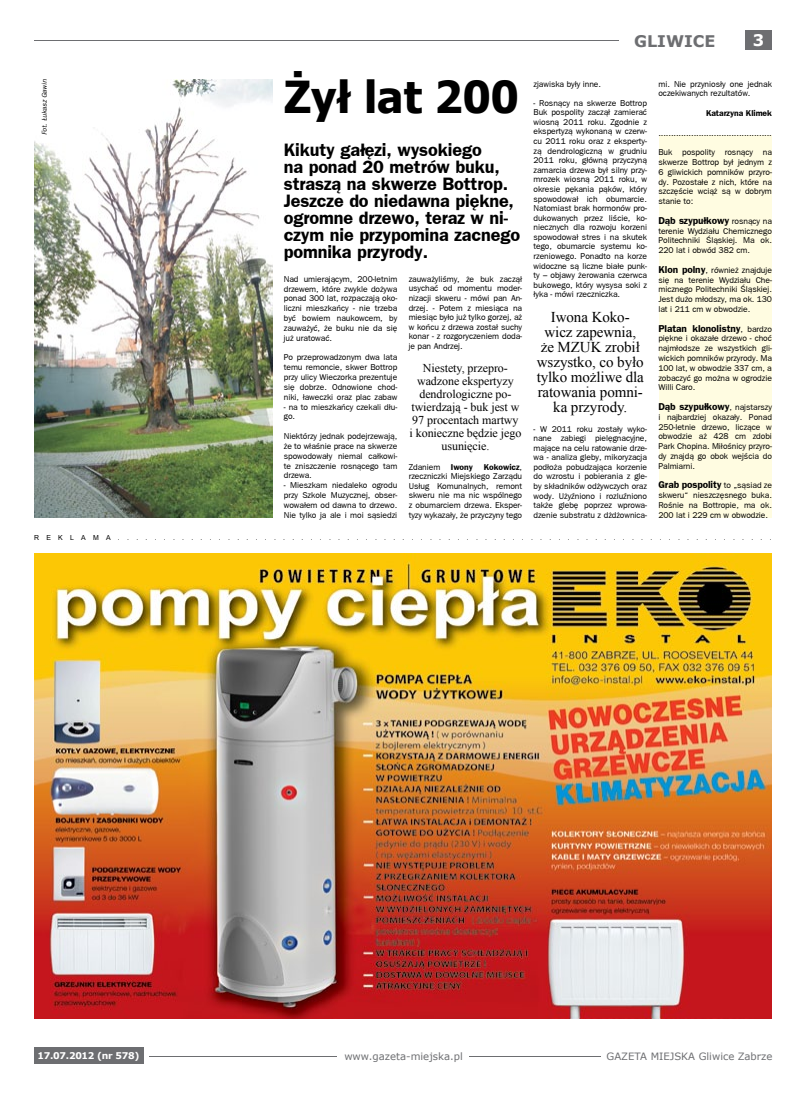
<style>
.page{position:relative;width:806px;height:1095px;background:#fff}
.page>*{position:absolute;margin:0;border:0;box-sizing:border-box;transform-origin:0 0}
.t1{font:700 44px "Tahoma";color:#000}
.t2{font:700 18px/17px "Frankfurt Gothic";letter-spacing:-.005em;color:#000}
.t3{font:700 16px "Verdana";color:#6d6e71}
.t4{font:700 16px "Verdana";color:#fff}
.t5{font:15px/15.1px "Times New Roman";letter-spacing:-.005em;color:#000;text-align:center}
.t6{font:12px/13.1px "Times New Roman";letter-spacing:-.005em;color:#000;text-align:center}
.t7{font:10.1px "Verdana";color:#6d6e71}
.t8{font:700 10px "Frankfurt Gothic";letter-spacing:-.005em;color:#000}
.t9{font:700 9.3px "Verdana";letter-spacing:-.03em;color:#fff}
.t10{font:8.5px/9.8px "Frankfurt Gothic";letter-spacing:-.005em;color:#000;text-align:justify}
.t11{font:700 8.5px "Frankfurt Gothic";letter-spacing:-.005em;color:#000}
.t12{font:italic 7px "Frankfurt Gothic";color:#000}
.t13{font:6.9px "Arial";letter-spacing:1.05em;color:#000}
.s1{font-weight:700}
.s2{font-weight:400;font-size:8.5px}
.s3{font-weight:700;font-size:10px}
</style>
<div class="page">
<div style="left:658px;top:135px;width:113px;height:382px;background:#fffce1"></div>
<div style="left:744px;top:30px;width:27px;height:20px;background:#6d6e71"></div>
<div style="left:34px;top:1046px;width:109px;height:17px;background:#6d6e71"></div>
<hr style="left:469px;top:1055px;width:131px;height:1px;background:#6d6e71">
<hr style="left:149px;top:1055px;width:187px;height:1px;background:#6d6e71">
<hr style="left:34px;top:40px;width:584px;height:1px;background:#6d6e71">
<img style="left:34px;top:553px;width:737px;height:465px">
<img style="left:34px;top:80px;width:238px;height:437px">
<p class="t12" style="left:40px;top:135px;width:57px;rotate:-90deg">Fot. Łukasz Gawin</p>
<h1 class="t1" style="left:283px;top:66px;width:236px">Żył lat 200</h1>
<h2 class="t2" style="left:283px;top:141px;width:238px">Kikuty gałęzi, wysokiego<br>na ponad 20 metrów buku, straszą na skwerze Bottrop.<br>Jeszcze do niedawna piękne, ogromne drzewo, teraz w ni&shy;czym nie przypomina zacnego pomnika przyrody.</h2>
<p class="t10" style="left:283px;top:274px;width:115px">Nad umierającym, 200-letnim drzewem, które zwykle dożywa ponad 300 lat, rozpaczają oko&shy;liczni mieszkańcy - nie trzeba być bowiem naukowcem, by zauważyć, że buku nie da się już uratować.</p>
<p class="t10" style="left:283px;top:352px;width:115px">Po przeprowadzonym dwa lata temu remoncie, skwer Bottrop przy ulicy Wieczorka prezentuje się dobrze. Odnowione chod&shy;niki, ławeczki oraz plac zabaw</p>
<p class="t10" style="left:283px;top:401px;width:115px">- na to mieszkańcy czekali dłu&shy;go.</p>
<p class="t10" style="left:283px;top:431px;width:115px">Niektórzy jednak podejrzewają, że to właśnie prace na skwerze spowodowały niemal całkowi&shy;te zniszczenie rosnącego tam drzewa.</p>
<p class="t10" style="left:283px;top:480px;width:115px">- Mieszkam niedaleko ogrodu przy Szkole Muzycznej, obser&shy;wowałem od dawna to drzewo.<br>Nie tylko ja ale i moi sąsiedzi</p>
<p class="t10" style="left:408px;top:274px;width:115px">zauważyliśmy, że buk zaczął usychać od momentu moder&shy;nizacji skweru - mówi pan An&shy;drzej. - Potem z miesiąca na miesiąc było już tylko gorzej, aż w końcu z drzewa został suchy konar - z rozgoryczeniem doda&shy;je pan Andrzej.</p>
<h3 class="t6" style="left:409px;top:361px;width:113px">Niestety, przepro&shy;wadzone ekspertyzy dendrologiczne po&shy;twierdzają - buk jest w<br>97 procentach martwy i konieczne będzie jego usunięcie.</h3>
<p class="t10" style="left:408px;top:461px;width:66px">Zdaniem <span class="s1">Iwony</span></p>
<p class="t10" style="left:408px;top:462px;width:115px;text-indent:75px"><span class="s1">Kokowicz</span>, rzeczniczki Miejskiego Zarządu Usług Komunalnych, remont skweru nie ma nic wspólnego z obumarciem drzewa. Eksper&shy;tyzy wykazały, że przyczyny tego</p>
<h3 class="t3" style="left:633px;top:31px;width:83px">GLIWICE</h3>
<h3 class="t4" style="left:752px;top:30px;width:13px">3</h3>
<p class="t10" style="left:533px;top:79px;width:69px">zjawiska były inne.</p>
<p class="t10" style="left:533px;top:98px;width:115px">- Rosnący na skwerze Bottrop Buk pospolity zaczął zamierać wiosną 2011 roku. Zgodnie z ekspertyzą wykonaną w czerw&shy;cu 2011 roku oraz z eksperty&shy;zą dendrologiczną w grudniu 2011 roku, główną przyczyną zamarcia drzewa był silny przy&shy;mrozek wiosną 2011 roku, w okresie pękania pąków, który spowodował ich obumarcie.<br>Natomiast brak hormonów pro&shy;dukowanych przez liście, ko&shy;niecznych dla rozwoju korzeni spowodował stres i na skutek tego, obumarcie systemu ko&shy;rzeniowego. Ponadto na korze widoczne są liczne białe punk&shy;ty – objawy żerowania czerwca bukowego, który wysysa soki z łyka - mówi rzeczniczka.</p>
<h3 class="t5" style="left:536px;top:309px;width:109px">Iwona Koko&shy;wicz zapewnia, że MZUK zrobił wszystko, co było tylko możliwe dla ratowania pomni&shy;ka przyrody.</h3>
<p class="t10" style="left:533px;top:423px;width:115px">- W 2011 roku zostały wyko&shy;nane zabiegi pielęgnacyjne, mające na celu ratowanie drze&shy;wa - analiza gleby, mikoryzacja podłoża pobudzająca korzenie do wzrostu i pobierania z gle&shy;by składników odżywczych oraz wody. Użyźniono i rozluźniono także glebę poprzez wprowa&shy;dzenie substratu z dżdżownica-</p>
<p class="t10" style="left:658px;top:79px;width:115px">mi. Nie przyniosły one jednak oczekiwanych rezultatów.</p>
<p class="t11" style="left:705px;top:108px;width:67px">Katarzyna Klimek</p>
<p class="t10" style="left:658px;top:128px;width:115px">.............................................</p>
<p class="t10" style="left:658px;top:147px;width:115px">Buk pospolity rosnący na skwerze Bottrop był jednym z 6 gliwickich pomników przyro&shy;dy. Pozostałe z nich, które na szczęście wciąż są w dobrym stanie to:</p>
<p class="t8" style="left:658px;top:214px;width:115px">Dąb szypułkowy <span class="s2">rosnący na</span></p>
<p class="t10" style="left:658px;top:226px;width:115px">terenie Wydziału Chemicznego Politechniki Śląskiej. Ma ok.<br>220 lat i obwód 382 cm.</p>
<p class="t10" style="left:658px;top:265px;width:115px"><span class="s3">Klon polny</span>, również znajduje się na terenie Wydziału Che&shy;micznego Politechniki Śląskiej.<br>Jest dużo młodszy, ma ok. 130 lat i 211 cm w obwodzie.</p>
<p class="t8" style="left:658px;top:322px;width:115px">Platan klonolistny<span class="s2">, bardzo</span></p>
<p class="t10" style="left:658px;top:333px;width:115px">piękne i okazałe drzewo - choć najmłodsze ze wszystkich gli&shy;wickich pomników przyrody. Ma 100 lat, w obwodzie 337 cm, a zobaczyć go można w ogrodzie Willi Caro.</p>
<p class="t8" style="left:658px;top:401px;width:115px">Dąb szypułkowy<span class="s2">, najstarszy</span></p>
<p class="t10" style="left:658px;top:412px;width:115px">i najbardziej okazały. Ponad 250-letnie drzewo, liczące w obwodzie aż 428 cm zdobi Park Chopina. Miłośnicy przyro&shy;dy znajdą go obok wejścia do Palmiarni.</p>
<p class="t8" style="left:658px;top:479px;width:115px">Grab pospolity <span class="s2">to „sąsiad ze</span></p>
<p class="t10" style="left:658px;top:490px;width:115px">skweru“ nieszczęsnego buka.<br>Rośnie na Bottropie, ma ok.<br>200 lat i 229 cm w obwodzie.</p>
<p class="t13" style="left:34px;top:533px;width:738px">REKLAMA........................................................................</p>
<p class="t9" style="left:38px;top:1049px;width:103px">17.07.2012 (nr 578)</p>
<p class="t7" style="left:344px;top:1049px;width:120px">www.gazeta-miejska.pl</p>
<p class="t7" style="left:606px;top:1049px;width:167px">GAZETA MIEJSKA Gliwice Zabrze</p>
</div>
